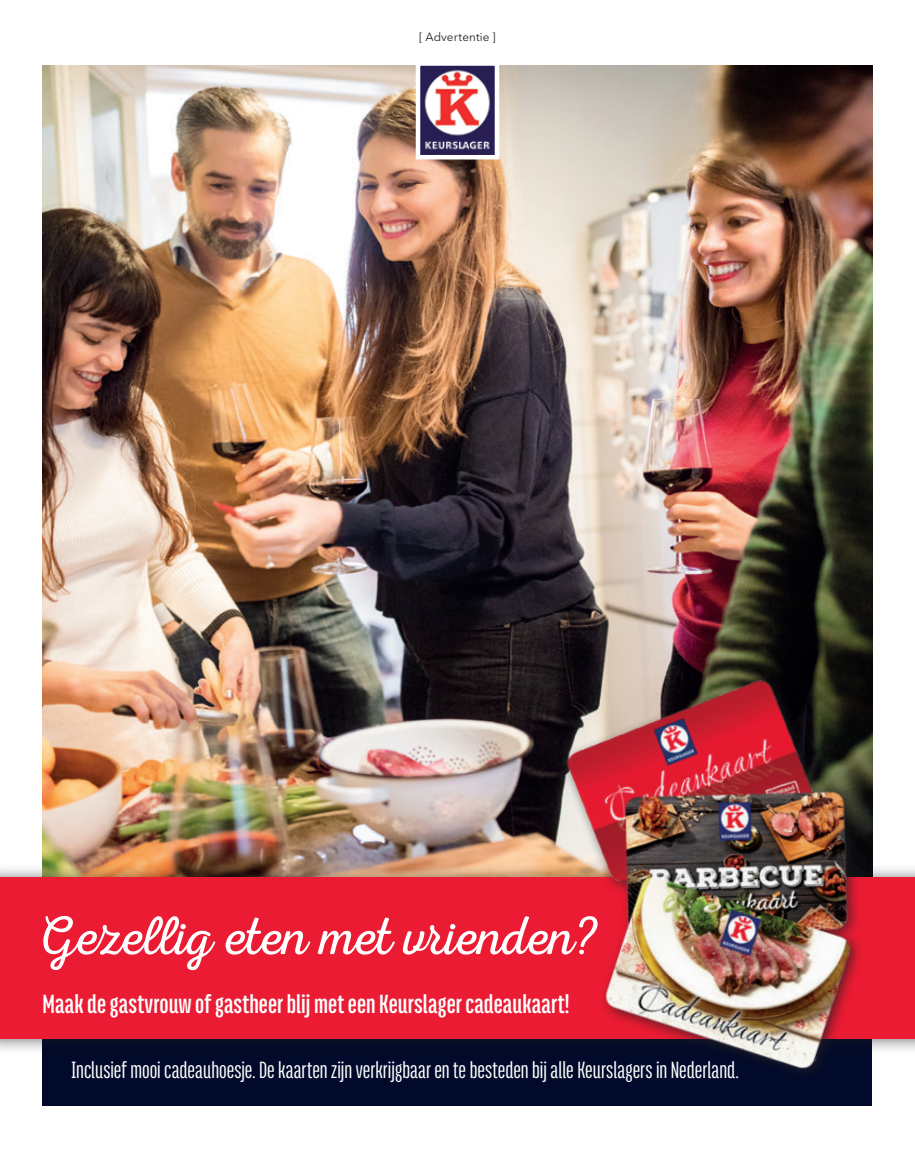
<style>
.page{position:relative;width:915px;height:1161px;background:#fff}
.page>*{position:absolute;margin:0;border:0;box-sizing:border-box;transform-origin:0 0}
.t1{font:54.75px "Nexa Rust Script L 00";letter-spacing:.005em;color:#fff}
.t2{font:700 28.5px "Titular";letter-spacing:.005em;color:#fff}
.t3{font:25.5px "Titular";letter-spacing:.005em;color:#fff}
.t4{font:11.7px "Avenir Next LT Pro";letter-spacing:.005em;color:#231f20}
</style>
<div class="page">
<img style="left:43px;top:66px;width:829px;height:797px">
<svg style="left:413px;top:65px;width:88px;height:97px"></svg>
<div style="left:43px;top:928px;width:829px;height:177px;background:#010a2a"></div>
<div style="left:0;top:863px;width:914px;height:191px;background:#231f20;opacity:.6"></div>
<div style="left:0;top:877px;width:914px;height:162px;background:#ea1b32"></div>
<img style="left:490px;top:623px;width:424px;height:449px">
<p class="t4" style="left:419px;top:30px;width:78px">[ Advertentie ]</p>
<h1 class="t1" style="left:38px;top:906px;width:561px">Gezellig eten met vrienden?</h1>
<p class="t2" style="left:43px;top:990px;width:528px">Maak de gastvrouw of gastheer blij met een Keurslager cadeaukaart!</p>
<p class="t3" style="left:71px;top:1058px;width:668px">Inclusief mooi cadeauhoesje. De kaarten zijn verkrijgbaar en te besteden bij alle Keurslagers in Nederland.</p>
</div>
